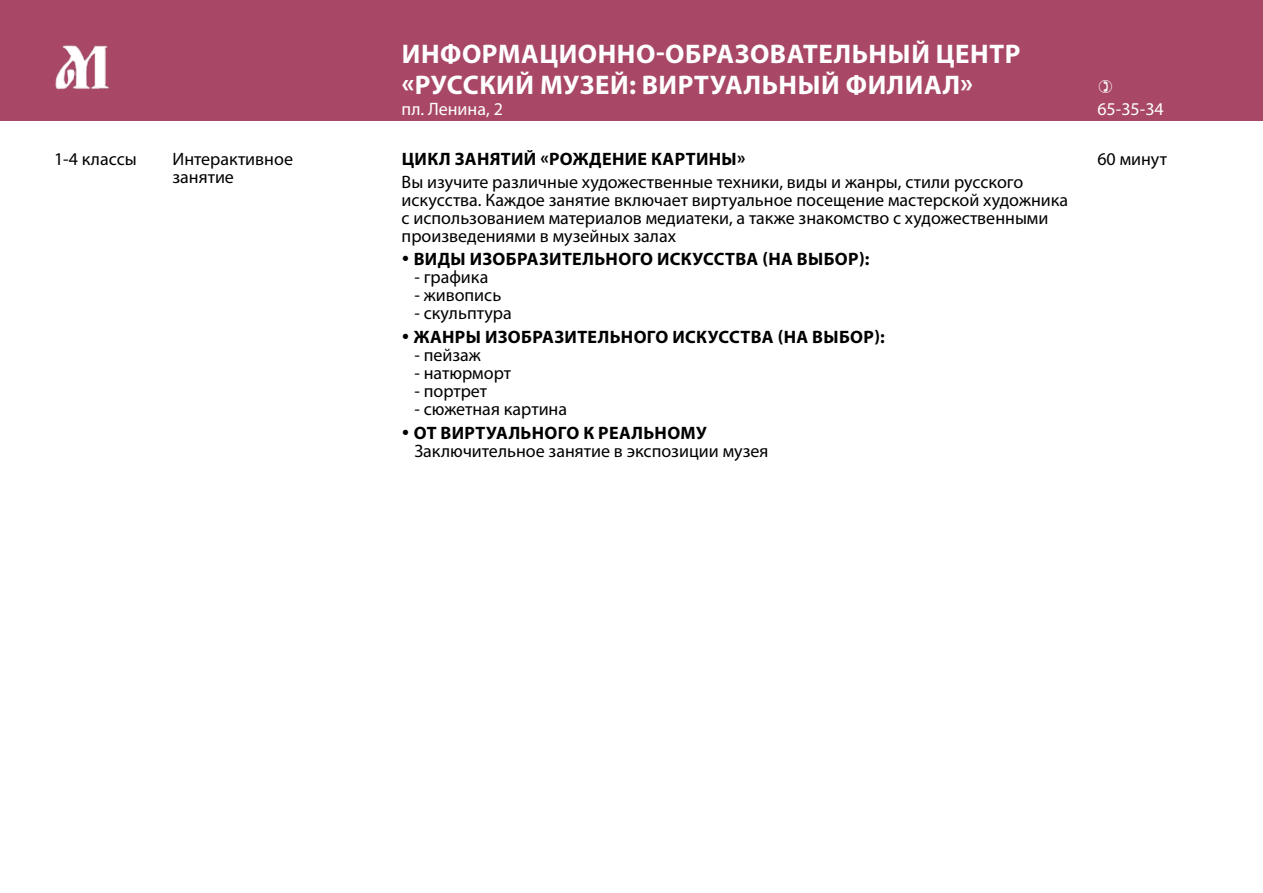
<style>
.page{position:relative;width:1263px;height:893px;background:#fff}
.page>*{position:absolute;margin:0;border:0;box-sizing:border-box;transform-origin:0 0}
.t1{font:700 27px/31.2px "Myriad Pro";letter-spacing:.02em;color:#fff}
.t2{font:18px/18px "Myriad Pro";color:#000}
.t3{font:700 18px "Myriad Pro";letter-spacing:.02em;color:#000}
.t4{font:18px "Myriad Pro";color:#fff}
.s1{font-weight:700}
</style>
<div class="page">
<div style="left:0;top:0;width:1263px;height:121px;background:#a84866"></div>
<img style="left:55px;top:45px;width:54px;height:45px">
<h1 class="t1" style="left:402px;top:37px;width:620px">ИНФОРМАЦИОННО-ОБРАЗОВАТЕЛЬНЫЙ ЦЕНТР «РУССКИЙ МУЗЕЙ: ВИРТУАЛЬНЫЙ ФИЛИАЛ»</h1>
<p class="t4" style="left:402px;top:98px;width:103px">пл. Ленина, 2</p>
<p class="t2" style="left:54px;top:150px;width:84px">1-4 классы</p>
<p class="t2" style="left:173px;top:150px;width:122px">Интерактивное занятие</p>
<p class="t3" style="left:402px;top:147px;width:345px">ЦИКЛ ЗАНЯТИЙ «РОЖДЕНИЕ КАРТИНЫ»</p>
<p class="t2" style="left:402px;top:172px;width:668px">Вы изучите различные художественные техники, виды и жанры, стили русского искусства. Каждое занятие включает виртуальное посещение мастерской художника с использованием материалов медиатеки, а также знакомство с художественными произведениями в музейных залах</p>
<p class="t3" style="left:402px;top:248px;width:469px">• ВИДЫ ИЗОБРАЗИТЕЛЬНОГО ИСКУССТВА (НА ВЫБОР):</p>
<p class="t2" style="left:414px;top:268px;width:76px">- графика</p>
<p class="t2" style="left:414px;top:286px;width:88px">- живопись</p>
<p class="t2" style="left:414px;top:304px;width:99px">- скульптура</p>
<p class="t3" style="left:402px;top:325px;width:485px">• ЖАНРЫ ИЗОБРАЗИТЕЛЬНОГО ИСКУССТВА (НА ВЫБОР):</p>
<p class="t2" style="left:414px;top:346px;width:68px">- пейзаж</p>
<p class="t2" style="left:414px;top:364px;width:98px">- натюрморт</p>
<p class="t2" style="left:414px;top:382px;width:74px">- портрет</p>
<p class="t2" style="left:414px;top:400px;width:154px">- сюжетная картина</p>
<p class="t2" style="left:414px;top:424px;width:356px;text-indent:-13px">• <span class="s1">ОТ ВИРТУАЛЬНОГО К РЕАЛЬНОМУ<br></span>Заключительное занятие в экспозиции музея</p>
<p class="t4" style="left:1097px;top:98px;width:68px">65-35-34</p>
<p class="t2" style="left:1097px;top:150px;width:71px">60 минут</p>
</div>
